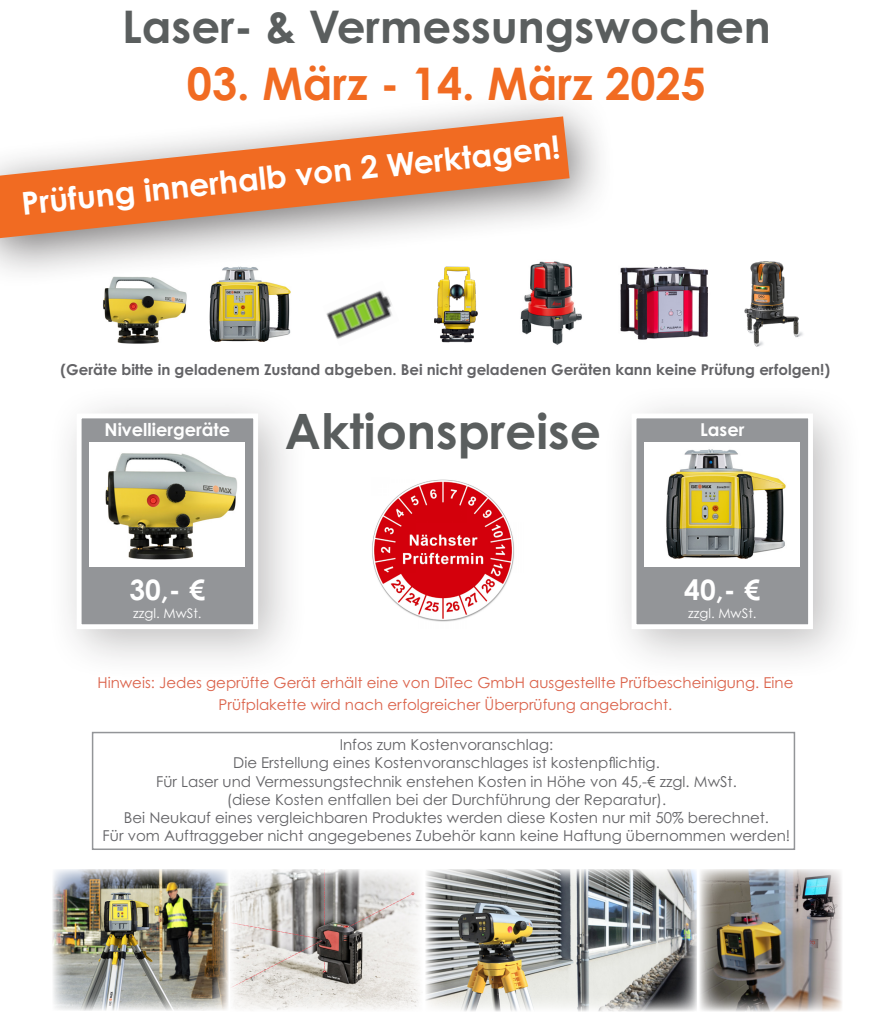
<style>
.page{position:relative;width:893px;height:1012px;background:#fff}
.page>*{position:absolute;margin:0;border:0;box-sizing:border-box;transform-origin:0 0}
.t1{font:700 48.75px "Century Gothic Pro";color:#5a5e5e}
.t2{font:700 45px "Century Gothic Pro";color:#5a5e5e}
.t3{font:700 45px "Century Gothic Pro";color:#f16b22}
.t4{font:700 31.5px "Century Gothic Pro";color:#fff}
.t5{font:700 28.2px "Century Gothic Pro";color:#fff}
.t6{font:700 17.7px "Century Gothic Pro";color:#fff}
.t7{font:15px "Century Gothic Pro";color:#636366}
.t8{font:15px/22.5px "Century Gothic Pro";color:#db634b;text-align:center}
.t9{font:700 15px "Century Gothic Pro";color:#636366}
.t10{font:13.35px "Century Gothic Pro";color:#fff}
</style>
<div class="page">
<div style="left:92px;top:732px;width:703px;height:118px;border:2px solid #939598"></div>
<img style="left:53px;top:869px;width:367px;height:142px">
<img style="left:426px;top:869px;width:271px;height:142px">
<img style="left:620px;top:266px;width:88px;height:74px">
<img style="left:209px;top:288px;width:82px;height:53px">
<img style="left:103px;top:288px;width:84px;height:56px">
<img style="left:520px;top:288px;width:62px;height:57px">
<img style="left:434px;top:288px;width:44px;height:55px">
<img style="left:372px;top:479px;width:142px;height:143px">
<img style="left:326px;top:290px;width:66px;height:49px">
<div style="left:0;top:88px;width:616px;height:200px;background:#231f20;opacity:.61"></div>
<svg style="left:0;top:116px;width:570px;height:122px;fill:#f16b22"></svg>
<img style="left:744px;top:261px;width:59px;height:86px">
<div style="left:46px;top:383px;width:263px;height:298px;background:#231f20;opacity:.29"></div>
<div style="left:77px;top:414px;width:181px;height:215px;background:#939598;border:5px solid #fff"></div>
<div style="left:89px;top:442px;width:156px;height:125px;background:#fff"></div>
<img style="left:105px;top:453px;width:132px;height:106px">
<div style="left:601px;top:383px;width:263px;height:298px;background:#231f20;opacity:.29"></div>
<div style="left:632px;top:414px;width:181px;height:215px;background:#939598;border:5px solid #fff"></div>
<div style="left:644px;top:442px;width:156px;height:125px;background:#fff"></div>
<img style="left:666px;top:449px;width:120px;height:109px">
<img style="left:699px;top:869px;width:143px;height:142px">
<p class="t2" style="left:122px;top:-1px;width:650px">Laser- &amp; Vermessungswochen</p>
<p class="t3" style="left:187px;top:56px;width:521px">03. März - 14. März 2025</p>
<p class="t4" style="left:20px;top:184px;width:543px;rotate:-6deg">Prüfung innerhalb von 2 Werktagen!</p>
<p class="t9" style="left:61px;top:360px;width:771px">(Geräte bitte in geladenem Zustand abgeben. Bei nicht geladenen Geräten kann keine Prüfung erfolgen!)</p>
<p class="t1" style="left:285px;top:401px;width:317px">Aktionspreise</p>
<p class="t6" style="left:105px;top:418px;width:127px">Nivelliergeräte</p>
<p class="t6" style="left:700px;top:418px;width:46px">Laser</p>
<p class="t5" style="left:129px;top:573px;width:77px">30,- €</p>
<p class="t10" style="left:133px;top:605px;width:70px">zzgl. MwSt.</p>
<p class="t5" style="left:684px;top:573px;width:77px">40,- €</p>
<p class="t10" style="left:688px;top:605px;width:70px">zzgl. MwSt.</p>
<p class="t8" style="left:97px;top:671px;width:697px">Hinweis: Jedes geprüfte Gerät erhält eine von DiTec GmbH ausgestellte Prüfbescheinigung. Eine<br>Prüfplakette wird nach erfolgreicher Überprüfung angebracht.</p>
<p class="t7" style="left:340px;top:736px;width:215px">Infos zum Kostenvoranschlag:</p>
<p class="t7" style="left:233px;top:754px;width:428px">Die Erstellung eines Kostenvoranschlages ist kostenpflichtig.</p>
<p class="t7" style="left:156px;top:772px;width:582px">Für Laser und Vermessungstechnik enstehen Kosten in Höhe von 45,-€ zzgl. MwSt.</p>
<p class="t7" style="left:227px;top:790px;width:441px">(diese Kosten entfallen bei der Durchführung der Reparatur).</p>
<p class="t7" style="left:124px;top:808px;width:647px">Bei Neukauf eines vergleichbaren Produktes werden diese Kosten nur mit 50% berechnet.</p>
<p class="t7" style="left:103px;top:826px;width:689px">Für vom Auftraggeber nicht angegebenes Zubehör kann keine Haftung übernommen werden!</p>
</div>
